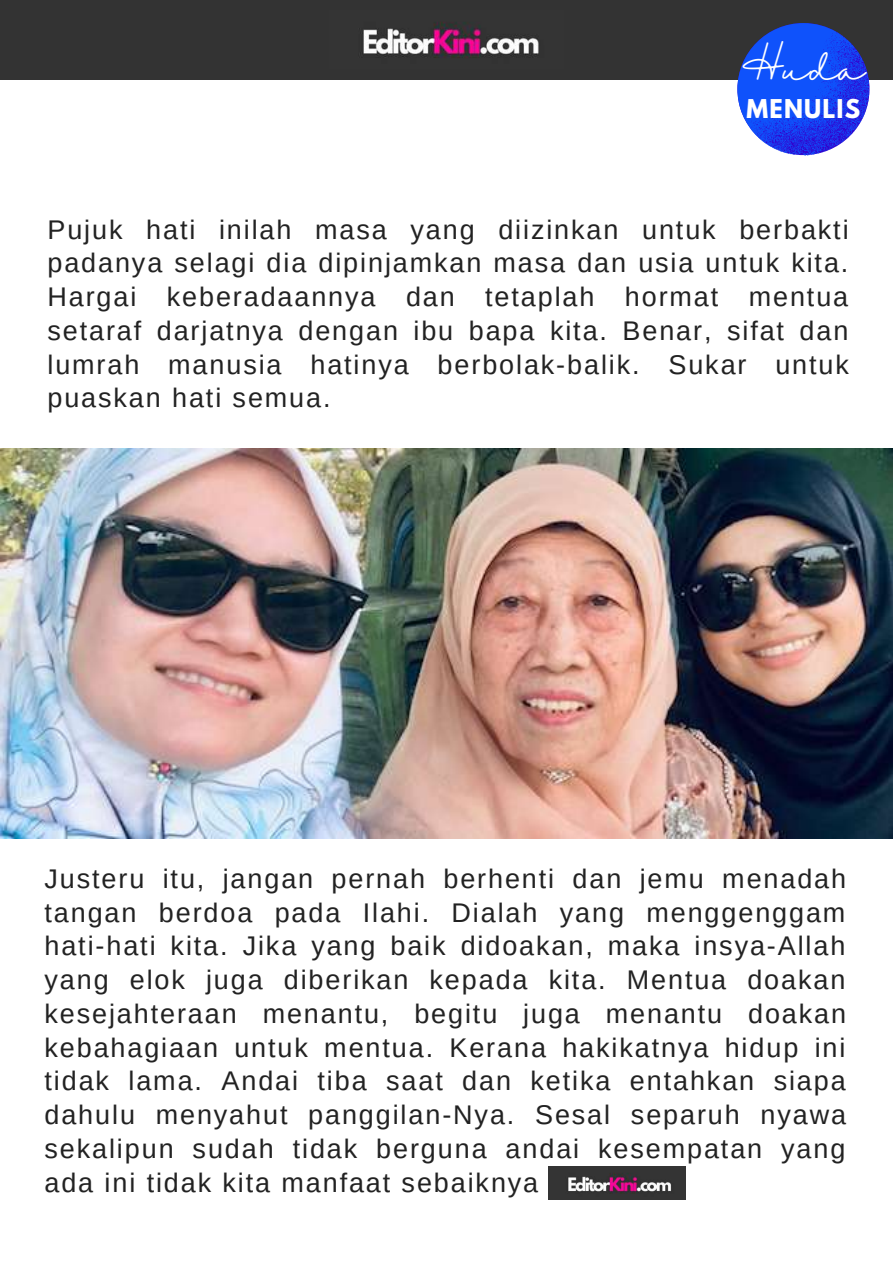
<style>
.page{position:relative;width:893px;height:1264px;background:#fff}
.page>*{position:absolute;margin:0;border:0;box-sizing:border-box;transform-origin:0 0}
.t1{font:32.1px "Halimun";color:#fff}
.t2{font:27px/33.8px "Arimo";letter-spacing:.07em;color:#222;text-align:justify}
.t3{font:700 22.95px "League Spartan";letter-spacing:.05em;color:#fff}
</style>
<div class="page">
<div style="left:0;top:0;width:892px;height:80px;background:#333"></div>
<img style="left:363px;top:22px;width:176px;height:36px">
<svg style="left:737px;top:23px;width:132px;height:132px"></svg>
<img style="left:0;top:449px;width:892px;height:389px">
<img style="left:548px;top:1166px;width:137px;height:33px">
<p class="t1" style="left:741px;top:50px;width:126px">Huda</p>
<p class="t3" style="left:746px;top:98px;width:115px">MENULIS</p>
<p class="t2" style="left:47px;top:212px;width:803px">Pujuk hati inilah masa yang diizinkan untuk berbakti padanya selagi dia dipinjamkan masa dan usia untuk kita.<br>Hargai keberadaannya dan tetaplah hormat mentua setaraf darjatnya dengan ibu bapa kita. Benar, sifat dan lumrah manusia hatinya berbolak-balik. Sukar untuk puaskan hati semua.</p>
<p class="t2" style="left:44px;top:861px;width:803px">Justeru itu, jangan pernah berhenti dan jemu menadah tangan berdoa pada Ilahi. Dialah yang menggenggam hati-hati kita. Jika yang baik didoakan, maka insya-Allah yang elok juga diberikan kepada kita. Mentua doakan kesejahteraan menantu, begitu juga menantu doakan kebahagiaan untuk mentua. Kerana hakikatnya hidup ini tidak lama. Andai tiba saat dan ketika entahkan siapa dahulu menyahut panggilan-Nya. Sesal separuh nyawa sekalipun sudah tidak berguna andai kesempatan yang ada ini tidak kita manfaat sebaiknya</p>
</div>
